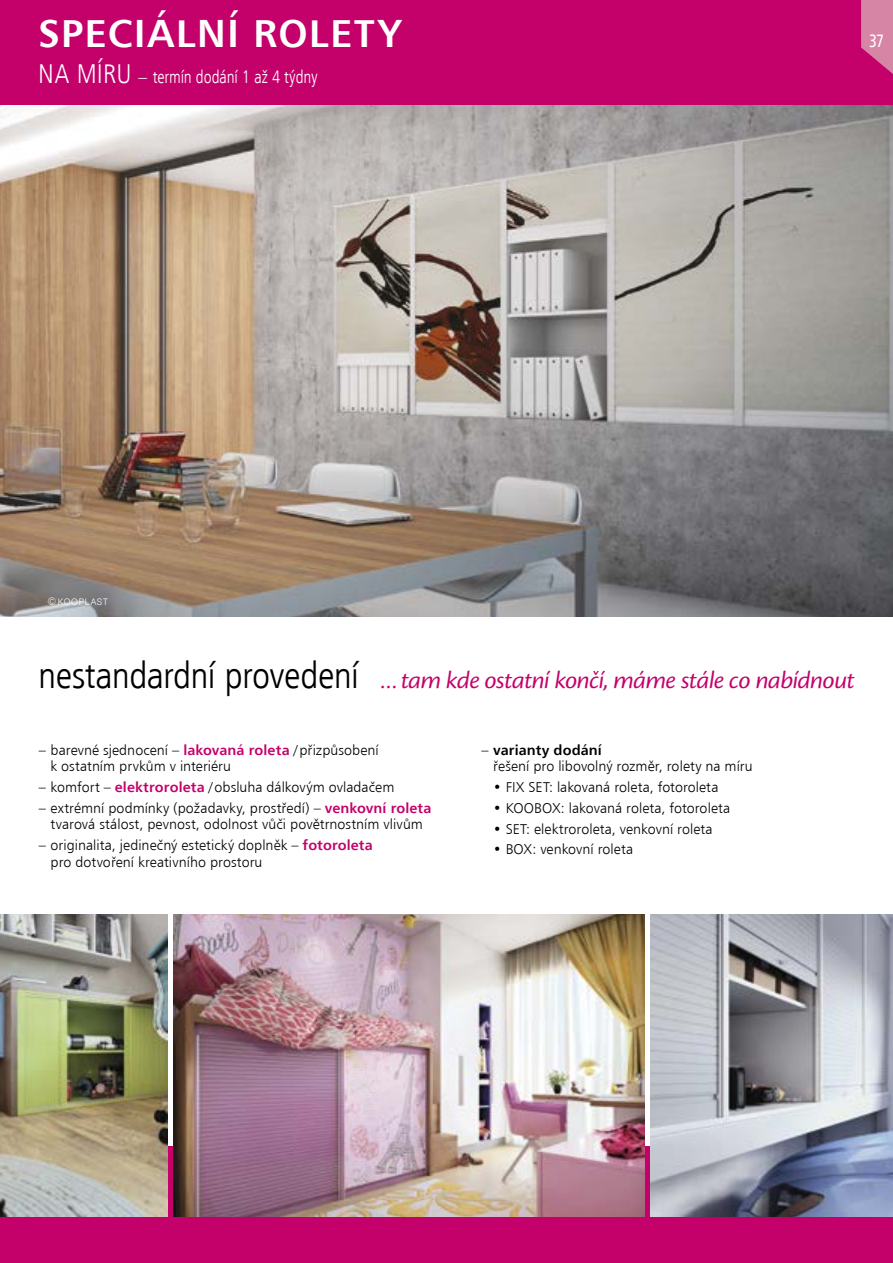
<style>
.page{position:relative;width:893px;height:1263px;background:#fff}
.page>*{position:absolute;margin:0;border:0;box-sizing:border-box;transform-origin:0 0}
.t1{font:39px "Humanist 777 AT Bold B";letter-spacing:.04em;color:#fff}
.t2{font:25.65px "Cronos Pro Disp It";letter-spacing:-.015em;color:#c4006b;scale:1.05 1}
.t3{font:18px "Humanist 777 AT Light Condensed B";letter-spacing:-.01em;color:#fff;scale:.95 1}
.t4{font:18px "Humanist 777 AT Roman Condensed B";color:#fff;scale:.9 1}
.t5{font:14.25px/16.5px "Humanist 777 AT Light B";letter-spacing:.005em;color:#000}
.t6{font:14.25px "Humanist 777 AT Bold B";letter-spacing:.005em;color:#000}
.t7{font:300 9px "Swiss 721 AT";letter-spacing:.08em;color:#fff}
.s1{font-size:27px}
.s2{font-size:10.5px}
.s3{font-family:"Humanist 777 AT Light Condensed B";font-size:37.05px;color:#000}
.s4{font-family:"Humanist 777 AT Bold B";color:#c4006b}
.s5{font-family:"Humanist 777 AT Light B"}
</style>
<div class="page">
<img style="left:0;top:104px;width:893px;height:513px">
<div style="left:0;top:0;width:893px;height:104px;background:#c4006b"></div>
<svg style="left:861px;top:0;width:32px;height:74px"></svg>
<div style="left:0;top:1146px;width:893px;height:117px;background:#c4006b"></div>
<img style="left:174px;top:914px;width:470px;height:302px">
<img style="left:651px;top:914px;width:242px;height:302px">
<img style="left:0;top:914px;width:167px;height:302px">
<h1 class="t1" style="left:38px;top:9px;width:365px">SPECIÁLNÍ ROLETY</h1>
<p class="t3" style="left:38px;top:66px;width:296px"><span class="s1">NA MÍRU</span> – termín dodání 1 až 4 týdny</p>
<p class="t4" style="left:869px;top:29px;width:18px">37</p>
<p class="t7" style="left:48px;top:596px;width:62px"><span class="s2">©</span>KOOPLAST</p>
<h2 class="t2" style="left:38px;top:666px;width:779px"><span class="s3">nestandardní provedení</span> …tam kde ostatní končí, máme stále co nabídnout</h2>
<p class="t5" style="left:51px;top:741px;width:330px;text-indent:-12px">– barevné sjednocení – <span class="s4">lakovaná roleta</span> /přizpůsobení k ostatním prvkům v interiéru</p>
<p class="t5" style="left:39px;top:779px;width:357px">– komfort – <span class="s4">elektroroleta</span> /obsluha dálkovým ovladačem</p>
<p class="t5" style="left:39px;top:799px;width:394px;text-align:center">– extrémní podmínky (požadavky, prostředí) – <span class="s4">venkovní roleta </span>tvarová stálost, pevnost, odolnost vůči povětrnostním vlivům</p>
<p class="t5" style="left:51px;top:837px;width:324px;text-indent:-12px">– originalita, jedinečný estetický doplněk – <span class="s4">fotoroleta </span>pro dotvoření kreativního prostoru</p>
<p class="t6" style="left:481px;top:741px;width:122px"><span class="s5">–</span> varianty dodání</p>
<p class="t5" style="left:493px;top:758px;width:261px">řešení pro libovolný rozměr, rolety na míru</p>
<p class="t5" style="left:493px;top:779px;width:227px">• FIX SET: lakovaná roleta, fotoroleta</p>
<p class="t5" style="left:493px;top:799px;width:238px">• KOOBOX: lakovaná roleta, fotoroleta</p>
<p class="t5" style="left:493px;top:820px;width:221px">• SET: elektroroleta, venkovní roleta</p>
<p class="t5" style="left:493px;top:841px;width:141px">• BOX: venkovní roleta</p>
</div>
